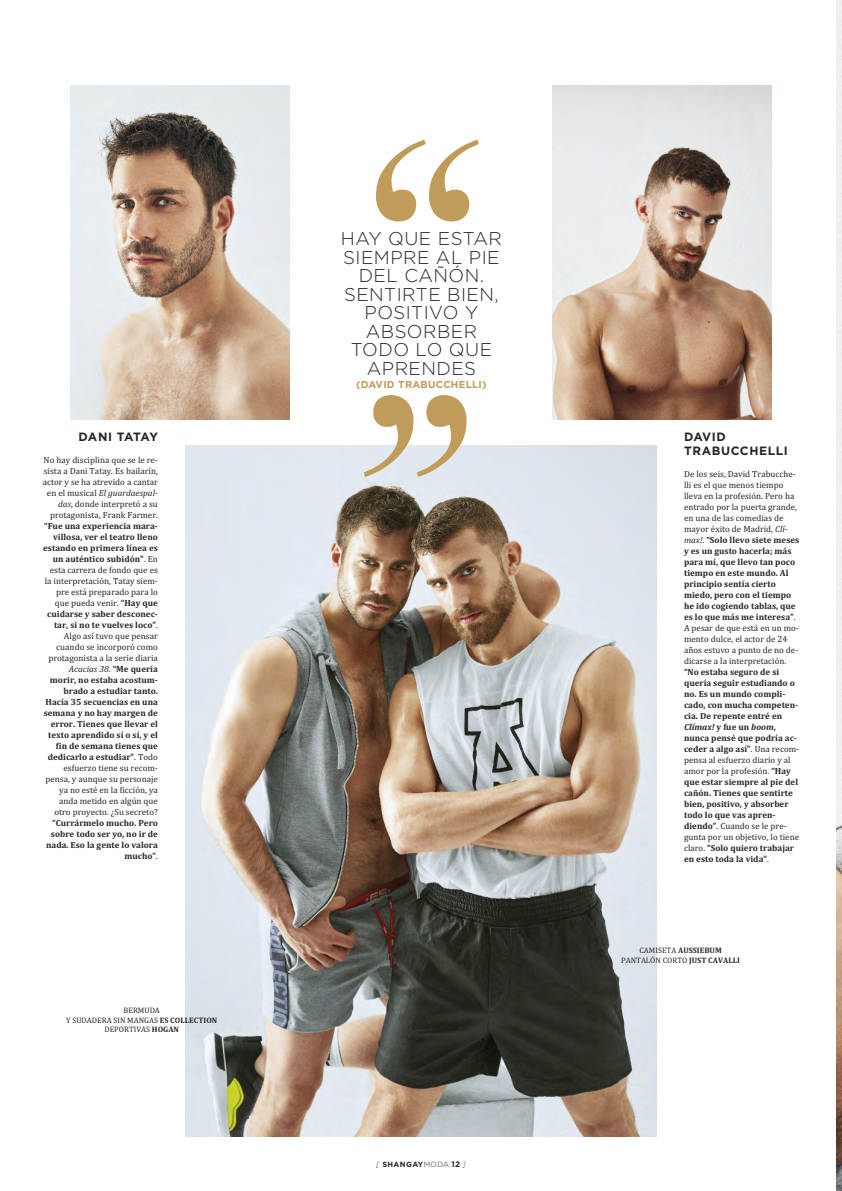
<style>
.page{position:relative;width:842px;height:1191px;background:#fff}
.page>*{position:absolute;margin:0;border:0;box-sizing:border-box;transform-origin:0 0}
.t1{font:italic 338.1px "Didot";color:#c19b59}
.t2{font:300 18.5px/18.5px "Gotham";letter-spacing:.025em;color:#272627;text-align:center}
.t3{font:700 12px/14.4px "Gotham";letter-spacing:.05em;color:#272627}
.t4{font:700 12px "Gotham";letter-spacing:-.04em;color:#272627}
.t5{font:700 10px "Gotham";letter-spacing:.025em;color:#c19b59}
.t6{font:700 9px/11px "Cambria";color:#272627;text-align:right}
.t7{font:9px/11px "Cambria";color:#272627;text-align:right}
.t8{font:9px "Cambria Bold Italic OTF";color:#272627}
.t9{font:8px/9.6px "Cambria";color:#272627;text-align:center}
.t10{font:700 7.5px "Gotham";letter-spacing:.05em;color:#272627}
.s1{font-style:italic}
.s2{font-weight:400}
.s3{font-weight:400;font-style:italic}
.s4{font-weight:700}
.s5{font-weight:300;font-style:italic}
.s6{font-weight:300}
.s7{font-size:8px}
.s8{font-family:"Cambria";font-weight:700}
.s9{font-family:"Cambria";font-weight:700;font-style:italic}
</style>
<div class="page">
<img style="left:836px;top:0;width:6px;height:1191px">
<img style="left:186px;top:446px;width:471px;height:690px">
<img style="left:553px;top:85px;width:218px;height:335px">
<img style="left:71px;top:85px;width:218px;height:335px">
<h3 class="t4" style="left:79px;top:432px;width:81px">DANI TATAY</h3>
<p class="t7" style="left:43px;top:454px;width:117px">No hay disciplina que se le re&shy;sista a Dani Tatay. Es bailarín, actor y se ha atrevido a cantar en el musical <span class="s1">El guardaespal&shy;das</span>, donde interpretó a su protagonista, Frank Farmer.</p>
<p class="t6" style="left:43px;top:520px;width:116px">“Fue una experiencia mara&shy;villosa, ver el teatro lleno estando en primera línea es un auténtico subidón”<span class="s2">. En esta carrera de fondo que es la interpretación, Tatay siem&shy;pre está preparado para lo que pueda venir.</span> “Hay que cuidarse y saber desconec&shy;tar, si no te vuelves loco”<span class="s2">.<br>Algo así tuvo que pensar cuando se incorporó como protagonista a la serie diaria<br></span><span class="s3">Acacias 38</span><span class="s2">.</span> “Me quería morir, no estaba acostum&shy;brado a estudiar tanto.<br>Hacía 35 secuencias en una semana y no hay margen de error. Tienes que llevar el texto aprendido sí o sí, y el fin de semana tienes que dedicarlo a estudiar”<span class="s2">. Todo esfuerzo tiene su recom&shy;pensa, y aunque su personaje ya no esté en la ficción, ya anda metido en algún que otro proyecto. ¿Su secreto?</span></p>
<p class="t6" style="left:46px;top:817px;width:113px">“Currármelo mucho. Pero sobre todo ser yo, no ir de nada. Eso la gente lo valora mucho”<span class="s2">.</span></p>
<p class="t9" style="left:66px;top:1005px;width:153px">BERMUDA<br>Y SUDADERA SIN MANGAS <span class="s4">ES COLLECTION<br></span>DEPORTIVAS <span class="s4">HOGAN</span></p>
<h1 class="t1" style="left:316px;top:71px;width:152px">“</h1>
<h2 class="t2" style="left:341px;top:231px;width:162px">HAY QUE ESTAR<br>SIEMPRE AL PIE<br>DEL CAÑÓN.<br>SENTIRTE BIEN,<br>POSITIVO Y<br>ABSORBER<br>TODO LO QUE<br>APRENDES</h2>
<p class="t5" style="left:356px;top:381px;width:132px">(DAVID TRABUCCHELLI)</p>
<h1 class="t1" style="left:526px;top:545px;width:152px;rotate:-180deg">“</h1>
<p class="t10" style="left:376px;top:1161px;width:91px"><span class="s5">[</span> SHANGAY<span class="s6">MODA.</span><span class="s7">12</span> <span class="s5">]</span></p>
<h3 class="t3" style="left:684px;top:430px;width:105px">DAVID<br>TRABUCCHELLI</h3>
<p class="t7" style="left:684px;top:468px;width:117px;text-align:left">De los seis, David Trabucche&shy;lli es el que menos tiempo lleva en la profesión. Pero ha entrado por la puerta grande, en una de las comedias de mayor éxito de Madrid, <span class="s1">Clí&shy;max!</span>. <span class="s4">“Solo llevo siete meses y es un gusto hacerla; más para mí, que llevo tan poco tiempo en este mundo. Al principio sentía cierto miedo, pero con el tiempo he ido cogiendo tablas, que es lo que más me interesa”</span>.<br>A pesar de que está en un mo&shy;mento dulce, el actor de 24 años estuvo a punto de no de&shy;dicarse a la interpretación.</p>
<p class="t6" style="left:684px;top:666px;width:116px;text-align:left">“No estaba seguro de si quería seguir estudiando o no. Es un mundo compli&shy;cado, con mucha competen&shy;cia. De repente entré en</p>
<p class="t8" style="left:684px;top:721px;width:93px">Clímax! <span class="s8">y fue un</span> <span class="s9">boom</span><span class="s8">,</span></p>
<p class="t6" style="left:684px;top:732px;width:117px;text-align:left">nunca pensé que podría ac&shy;ceder a algo así”<span class="s2">. Una recom&shy;pensa al esfuerzo diario y al amor por la profesión.</span> “Hay que estar siempre al pie del cañón. Tienes que sentirte bien, positivo, y absorber todo lo que vas apren&shy;diendo”<span class="s2">. Cuando se le pre&shy;gunta por un objetivo, lo tiene claro.</span> “Solo quiero trabajar en esto toda la vida”<span class="s2">.</span></p>
<p class="t9" style="left:621px;top:945px;width:120px">CAMISETA <span class="s4">AUSSIEBUM<br></span>PANTALÓN CORTO <span class="s4">JUST CAVALLI</span></p>
</div>
